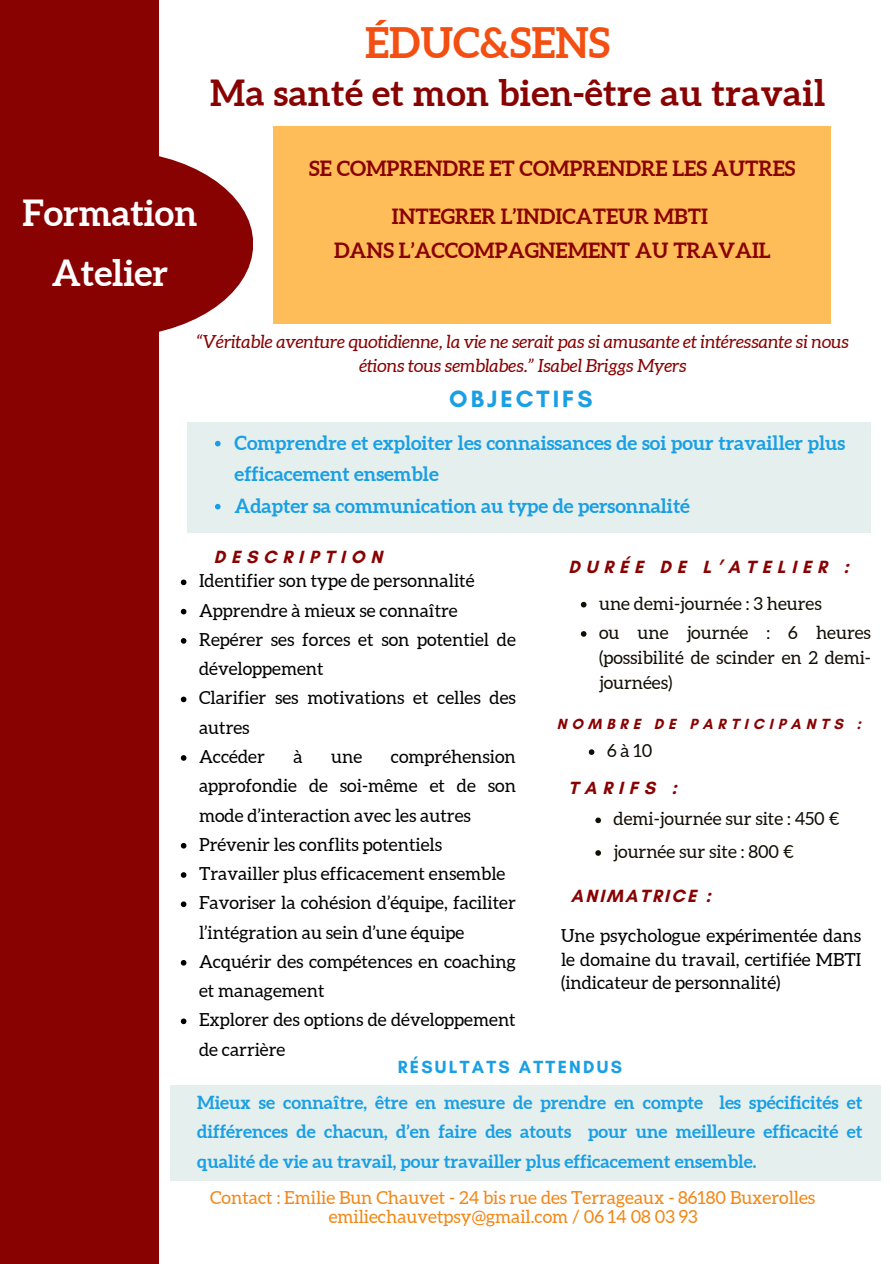
<style>
.page{position:relative;width:894px;height:1264px;background:#fff}
.page>*{position:absolute;margin:0;border:0;box-sizing:border-box;transform-origin:0 0}
.t1{font:700 42px "Aleo";color:#f44f12}
.t2{font:700 36px "Aleo";letter-spacing:.015em;color:#890202}
.t3{font:700 36px/59.7px "Aleo";color:#fff;text-align:center}
.t4{font:700 24px "Glacial Indifference";letter-spacing:.125em;color:#199fe4}
.t5{font:700 21px/33.8px "Aleo";color:#890202;text-align:center}
.t6{font:700 19.5px/31.5px "Aleo";color:#199fe4}
.t7{font:18px/29.2px "Aleo";color:#000}
.t8{font:700 18px/29.2px "Aleo";color:#199fe4;text-align:justify}
.t9{font:18px/24.8px "Aleo";color:#110e04;text-align:justify}
.t10{font:italic 18px/24.8px "Aleo";color:#890202;text-align:center}
.t11{font:18px "Aleo";color:#f28716}
.t12{font:700 18px "Glacial Indifference";letter-spacing:.325em;color:#890202}
.t13{font:700 18px "Glacial Indifference";letter-spacing:.125em;color:#890202}
.t14{font:700 17.85px "Glacial Indifference";letter-spacing:.125em;color:#199fe4}
.t15{font:700 15px "Glacial Indifference";letter-spacing:.325em;color:#890202}
</style>
<div class="page">
<div style="left:0;top:0;width:159px;height:1263px;background:#890202"></div>
<svg style="left:159px;top:156px;width:94px;height:176px;fill:#890202"></svg>
<div style="left:273px;top:126px;width:557px;height:197px;background:#ffbd59"></div>
<svg style="left:181px;top:579px;width:5px;height:6px"></svg>
<svg style="left:181px;top:609px;width:5px;height:5px"></svg>
<svg style="left:181px;top:638px;width:5px;height:5px"></svg>
<svg style="left:181px;top:696px;width:5px;height:6px"></svg>
<svg style="left:181px;top:755px;width:5px;height:5px"></svg>
<svg style="left:181px;top:843px;width:5px;height:5px"></svg>
<svg style="left:181px;top:872px;width:5px;height:5px"></svg>
<svg style="left:181px;top:901px;width:5px;height:6px"></svg>
<svg style="left:181px;top:960px;width:5px;height:5px"></svg>
<svg style="left:181px;top:1018px;width:5px;height:6px"></svg>
<div style="left:187px;top:422px;width:682px;height:111px;background:#e5efee"></div>
<svg style="left:215px;top:441px;width:5px;height:5px"></svg>
<svg style="left:215px;top:504px;width:5px;height:5px"></svg>
<div style="left:170px;top:1084px;width:710px;height:96px;background:#e5efee"></div>
<svg style="left:580px;top:602px;width:6px;height:5px"></svg>
<svg style="left:580px;top:631px;width:6px;height:5px"></svg>
<svg style="left:588px;top:749px;width:6px;height:6px"></svg>
<svg style="left:595px;top:817px;width:5px;height:6px"></svg>
<svg style="left:595px;top:850px;width:5px;height:5px"></svg>
<p class="t1" style="left:365px;top:18px;width:246px">ÉDUC&amp;SENS</p>
<p class="t2" style="left:210px;top:73px;width:616px">Ma santé et mon bien-être au travail</p>
<h1 class="t3" style="left:23px;top:183px;width:176px">Formation<br>Atelier</h1>
<h2 class="t5" style="left:309px;top:151px;width:487px">SE COMPRENDRE ET COMPRENDRE LES AUTRES</h2>
<h4 class="t5" style="left:334px;top:199px;width:438px">INTEGRER L’INDICATEUR MBTI<br>DANS L’ACCOMPAGNEMENT AU TRAVAIL</h4>
<p class="t10" style="left:196px;top:329px;width:653px">“Véritable aventure quotidienne, la vie ne serait pas si amusante et intéressante si nous étions tous semblabes.” Isabel Briggs Myers</p>
<p class="t4" style="left:449px;top:384px;width:145px">OBJECTIFS</p>
<p class="t6" style="left:234px;top:427px;width:612px">Comprendre et exploiter les connaissances de soi pour travailler plus efficacement ensemble</p>
<p class="t6" style="left:234px;top:490px;width:457px">Adapter sa communication au type de personnalité</p>
<p class="t12" style="left:214px;top:545px;width:170px">DESCRIPTION</p>
<p class="t12" style="left:568px;top:556px;width:282px">DURÉE DE L’ATELIER :</p>
<p class="t9" style="left:599px;top:591px;width:224px">une demi-journée : 3 heures</p>
<p class="t9" style="left:599px;top:620px;width:273px">ou une journée : 6 heures (possibilité de scinder en 2 demi&shy;journées)</p>
<h6 class="t15" style="left:556px;top:715px;width:306px">NOMBRE DE PARTICIPANTS :</h6>
<p class="t9" style="left:607px;top:738px;width:47px">6 à 10</p>
<p class="t12" style="left:568px;top:776px;width:110px">TARIFS :</p>
<h6 class="t9" style="left:613px;top:806px;width:227px">demi-journée sur site : 450 €</h6>
<p class="t9" style="left:613px;top:839px;width:182px">journée sur site : 800 €</p>
<h4 class="t7" style="left:199px;top:566px;width:277px">Identifier son type de personnalité</h4>
<h2 class="t7" style="left:199px;top:595px;width:260px">Apprendre à mieux se connaître</h2>
<p class="t7" style="left:199px;top:625px;width:318px">Repérer ses forces et son potentiel de développement</p>
<h3 class="t7" style="left:199px;top:683px;width:318px">Clarifier ses motivations et celles des autres</h3>
<p class="t7" style="left:199px;top:742px;width:67px">Accéder</p>
<p class="t7" style="left:293px;top:742px;width:11px">à</p>
<p class="t7" style="left:331px;top:742px;width:32px">une</p>
<p class="t7" style="left:199px;top:742px;width:318px;text-align:justify;text-indent:192px">compréhension approfondie de soi-même et de son mode d’interaction avec les autres</p>
<p class="t7" style="left:199px;top:829px;width:244px">Prévenir les conflits potentiels</p>
<p class="t7" style="left:199px;top:859px;width:308px">Travailler plus efficacement ensemble</p>
<p class="t7" style="left:199px;top:888px;width:318px">Favoriser la cohésion d’équipe, faciliter l’intégration au sein d’une équipe</p>
<p class="t7" style="left:199px;top:946px;width:318px">Acquérir des compétences en coaching et management</p>
<p class="t7" style="left:199px;top:1005px;width:318px">Explorer des options de développement de carrière</p>
<p class="t13" style="left:570px;top:884px;width:142px">ANIMATRICE :</p>
<p class="t7" style="left:561px;top:923px;width:301px;line-height:23.7px;text-align:justify">Une psychologue expérimentée dans le domaine du travail, certifiée MBTI (indicateur de personnalité)</p>
<h6 class="t14" style="left:397px;top:1056px;width:226px">RÉSULTATS ATTENDUS</h6>
<p class="t8" style="left:197px;top:1087px;width:666px">Mieux se connaître, être en mesure de prendre en compte les spécificités et différences de chacun, d’en faire des atouts pour une meilleure efficacité et qualité de vie au travail, pour travailler plus efficacement ensemble.</p>
<h6 class="t11" style="left:210px;top:1186px;width:606px">Contact : Emilie Bun Chauvet - 24 bis rue des Terrageaux - 86180 Buxerolles</h6>
<h6 class="t11" style="left:328px;top:1206px;width:370px">emiliechauvetpsy@gmail.com / 06 14 08 03 93</h6>
</div>
